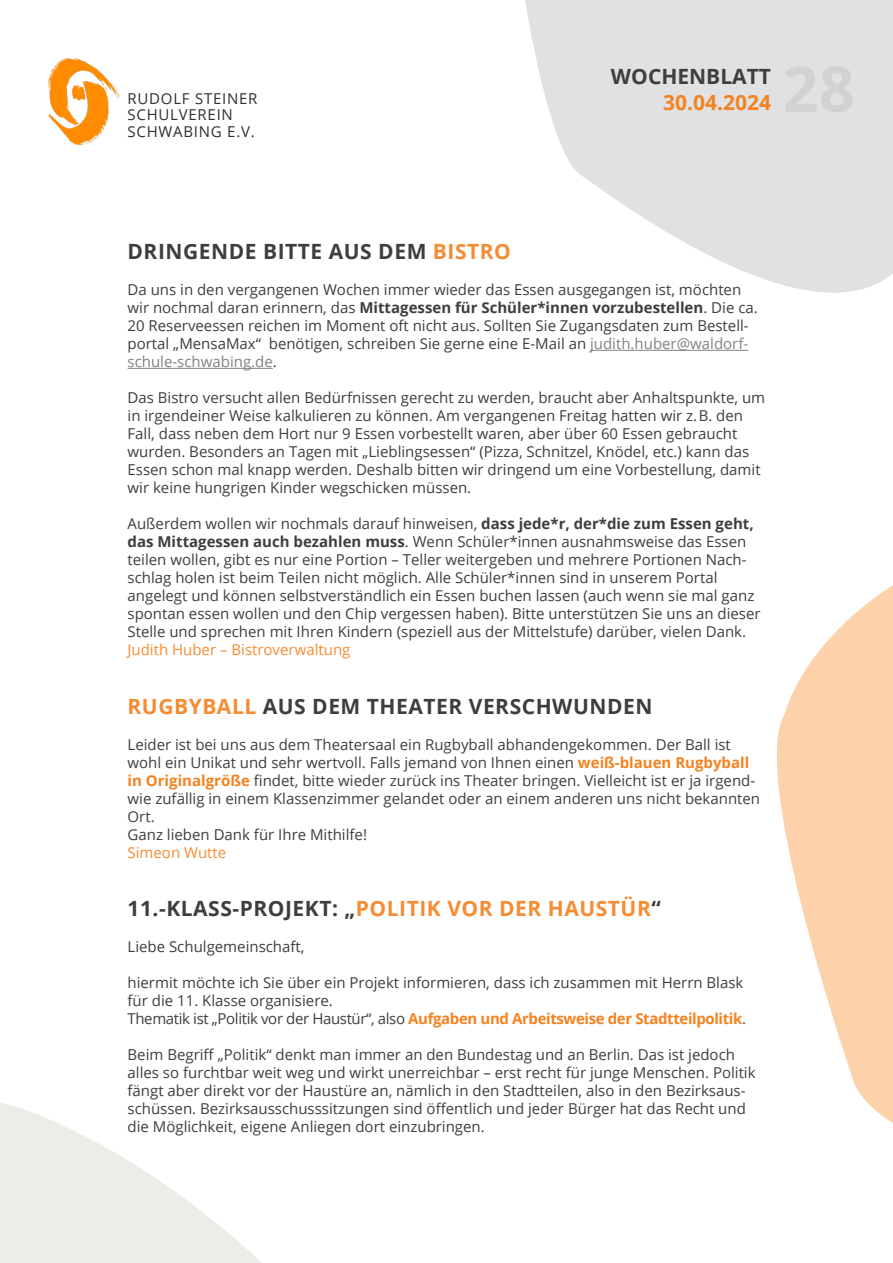
<style>
.page{position:relative;width:893px;height:1263px;background:#fff}
.page>*{position:absolute;margin:0;border:0;box-sizing:border-box;transform-origin:0 0}
.t1{font:700 21px "Open Sans";letter-spacing:.025em;color:#3e3e3f}
.t2{font:700 21px "Open Sans";color:#3e3e3f}
.t3{font:700 21px "Open Sans";color:#f58220}
.t4{font:15px/18px "Open Sans";color:#3e3e3f}
.t5{font:15px "Open Sans";color:#f68c32}
.t6{font:15px/16.5px "Open Sans";letter-spacing:.05em;color:#312f30}
.s1{color:#f68c32}
.s2{font-weight:700}
.s3{color:#808285}
.s4{font-weight:700;color:#f58220}
</style>
<div class="page">
<img style="left:48px;top:59px;width:72px;height:86px">
<svg style="left:525px;top:0;width:368px;height:351px;fill:#e0e1e3"></svg>
<svg style="left:0;top:1103px;width:262px;height:160px;fill:#edece6"></svg>
<hr style="left:590px;top:350px;width:158px;height:1px;background:#808285">
<hr style="left:128px;top:368px;width:145px;height:1px;background:#808285">
<svg style="left:776px;top:585px;width:117px;height:538px;fill:#fdd1aa"></svg>
<p class="t6" style="left:128px;top:89px;width:131px">RUDOLF STEINER<br>SCHULVEREIN<br>SCHWABING E.V.</p>
<h1 class="t2" style="left:611px;top:62px;width:162px">WOCHENBLATT</h1>
<h1 class="t3" style="left:663px;top:87px;width:109px">30.04.2024</h1>
<h1 class="t1" style="left:128px;top:237px;width:385px">DRINGENDE BITTE AUS DEM <span class="s1">BISTRO</span></h1>
<p class="t4" style="left:128px;top:280px;width:632px">Da uns in den vergangenen Wochen immer wieder das Essen ausgegangen ist, möchten wir nochmal daran erinnern, das <span class="s2">Mittagessen für Schüler*innen vorzubestellen</span>. Die ca.<br>20 Reserveessen reichen im Moment oft nicht aus. Sollten Sie Zugangsdaten zum Bestell&shy;portal „MensaMax“ benötigen, schreiben Sie gerne eine E-Mail an <span class="s3">judith.huber@waldorf&shy;schule-schwabing.de</span>.</p>
<p class="t4" style="left:128px;top:388px;width:639px">Das Bistro versucht allen Bedürfnissen gerecht zu werden, braucht aber Anhaltspunkte, um in irgendeiner Weise kalkulieren zu können. Am vergangenen Freitag hatten wir z. B. den Fall, dass neben dem Hort nur 9 Essen vorbestellt waren, aber über 60 Essen gebraucht wurden. Besonders an Tagen mit „Lieblingsessen“ (Pizza, Schnitzel, Knödel, etc.) kann das Essen schon mal knapp werden. Deshalb bitten wir dringend um eine Vorbestellung, damit wir keine hungrigen Kinder wegschicken müssen.</p>
<p class="t4" style="left:128px;top:514px;width:635px">Außerdem wollen wir nochmals darauf hinweisen, <span class="s2">dass jede*r, der*die zum Essen geht, das Mittagessen auch bezahlen muss</span>. Wenn Schüler*innen ausnahmsweise das Essen teilen wollen, gibt es nur eine Portion – Teller weitergeben und mehrere Portionen Nach&shy;schlag holen ist beim Teilen nicht möglich. Alle Schüler*innen sind in unserem Portal angelegt und können selbstverständlich ein Essen buchen lassen (auch wenn sie mal ganz spontan essen wollen und den Chip vergessen haben). Bitte unterstützen Sie uns an dieser Stelle und sprechen mit Ihren Kindern (speziell aus der Mittelstufe) darüber, vielen Dank.</p>
<p class="t5" style="left:128px;top:639px;width:224px">Judith Huber – Bistroverwaltung</p>
<h1 class="t1" style="left:128px;top:691px;width:526px"><span class="s1">RUGBYBALL</span> AUS DEM THEATER VERSCHWUNDEN</h1>
<p class="t4" style="left:128px;top:735px;width:634px">Leider ist bei uns aus dem Theatersaal ein Rugbyball abhandengekommen. Der Ball ist wohl ein Unikat und sehr wertvoll. Falls jemand von Ihnen einen <span class="s4">weiß-blauen Rugbyball in Originalgröße</span> findet, bitte wieder zurück ins Theater bringen. Vielleicht ist er ja irgend&shy;wie zufällig in einem Klassenzimmer gelandet oder an einem anderen uns nicht bekannten Ort.<br>Ganz lieben Dank für Ihre Mithilfe!</p>
<p class="t5" style="left:128px;top:842px;width:100px">Simeon Wutte</p>
<h1 class="t1" style="left:128px;top:894px;width:535px">11.-KLASS-PROJEKT: „<span class="s1">POLITIK VOR DER HAUSTÜR</span>“</h1>
<p class="t4" style="left:128px;top:937px;width:178px">Liebe Schulgemeinschaft,</p>
<p class="t4" style="left:128px;top:973px;width:620px">hiermit möchte ich Sie über ein Projekt informieren, dass ich zusammen mit Herrn Blask für die 11. Klasse organisiere.<br>Thematik ist „Politik vor der Haustür“, also <span class="s4">Aufgaben und Arbeitsweise der Stadtteilpolitik</span>.</p>
<p class="t4" style="left:128px;top:1045px;width:630px">Beim Begriff „Politik“ denkt man immer an den Bundestag und an Berlin. Das ist jedoch alles so furchtbar weit weg und wirkt unerreichbar – erst recht für junge Menschen. Politik fängt aber direkt vor der Haustüre an, nämlich in den Stadtteilen, also in den Bezirksaus&shy;schüssen. Bezirksausschusssitzungen sind öffentlich und jeder Bürger hat das Recht und die Möglichkeit, eigene Anliegen dort einzubringen.</p>
</div>
